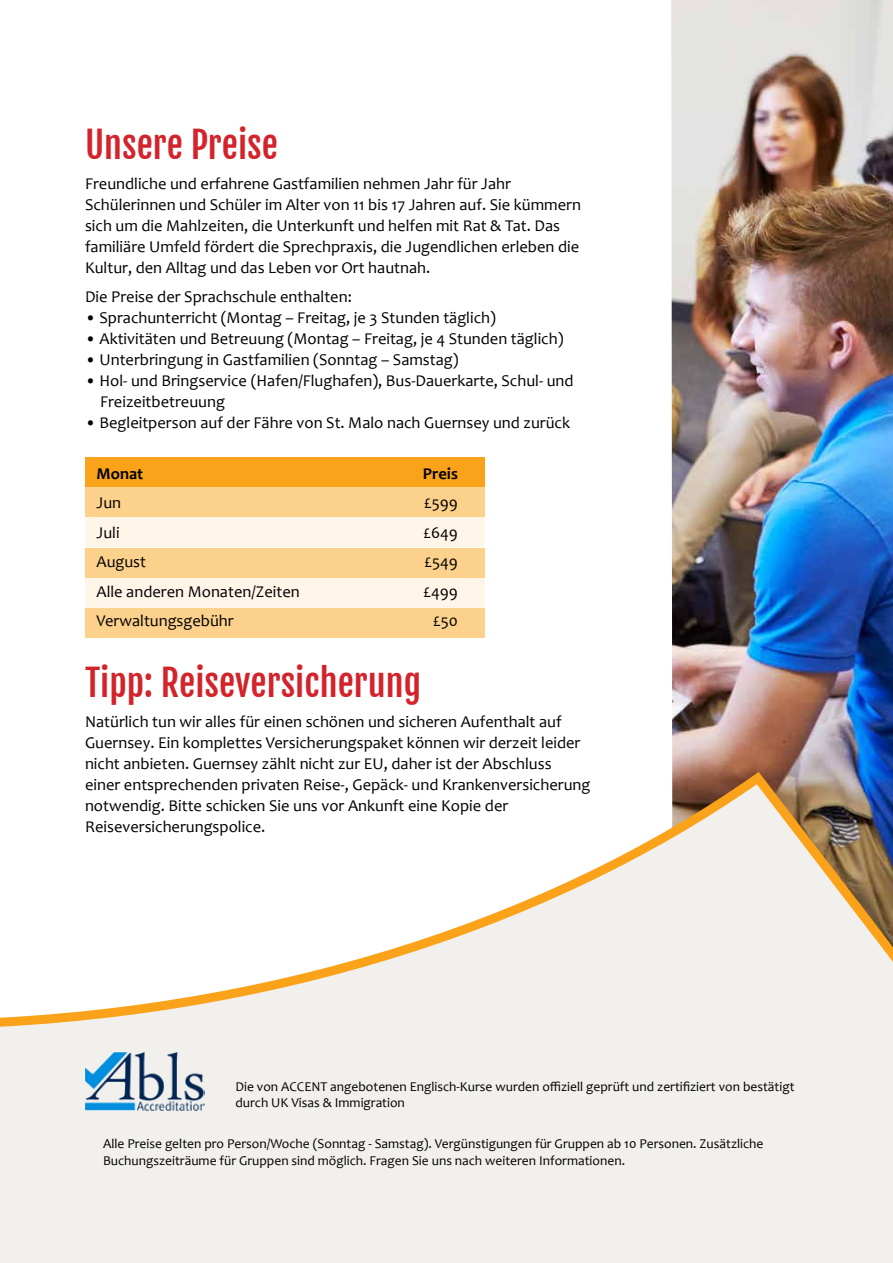
<style>
.page{position:relative;width:893px;height:1263px;background:#fff}
.page>*{position:absolute;margin:0;border:0;box-sizing:border-box;transform-origin:0 0}
.t1{font:36px "Fjalla One";color:#d3232b}
.t2{font:16.5px/21px "Candara";color:#000}
.t3{font:700 16.5px "Candara";color:#000}
.t4{font:13.5px/16.5px "Candara";color:#000}
</style>
<div class="page">
<div style="left:0;top:1034px;width:893px;height:229px;background:#f2f0ed"></div>
<img style="left:671px;top:0;width:222px;height:766px">
<svg style="left:0;top:766px;width:893px;height:268px"></svg>
<div style="left:85px;top:608px;width:400px;height:30px;background:#fcd18c"></div>
<div style="left:85px;top:548px;width:400px;height:29px;background:#fcd18c"></div>
<div style="left:85px;top:487px;width:400px;height:30px;background:#fcd18c"></div>
<div style="left:85px;top:578px;width:400px;height:30px;background:#fff5e8"></div>
<div style="left:85px;top:517px;width:400px;height:30px;background:#fff5e8"></div>
<div style="left:85px;top:457px;width:400px;height:30px;background:#faa31a"></div>
<img style="left:85px;top:1051px;width:119px;height:60px">
<h1 class="t1" style="left:85px;top:123px;width:194px">Unsere Preise</h1>
<p class="t2" style="left:85px;top:173px;width:497px">Freundliche und erfahrene Gastfamilien nehmen Jahr für Jahr Schülerinnen und Schüler im Alter von 11 bis 17 Jahren auf. Sie kümmern sich um die Mahlzeiten, die Unterkunft und helfen mit Rat &amp; Tat. Das familiäre Umfeld fördert die Sprechpraxis, die Jugendlichen erleben die Kultur, den Alltag und das Leben vor Ort hautnah.</p>
<p class="t2" style="left:85px;top:286px;width:268px">Die Preise der Sprachschule enthalten:</p>
<p class="t2" style="left:85px;top:307px;width:412px">• Sprachunterricht (Montag – Freitag, je 3 Stunden täglich)</p>
<p class="t2" style="left:85px;top:328px;width:480px">• Aktivitäten und Betreuung (Montag – Freitag, je 4 Stunden täglich)</p>
<p class="t2" style="left:85px;top:349px;width:375px">• Unterbringung in Gastfamilien (Sonntag – Samstag)</p>
<p class="t2" style="left:100px;top:370px;width:475px;text-indent:-15px">• Hol- und Bringservice (Hafen/Flughafen), Bus-Dauerkarte, Schul- und<br>Freizeitbetreuung</p>
<p class="t2" style="left:85px;top:412px;width:487px">• Begleitperson auf der Fähre von St. Malo nach Guernsey und zurück</p>
<p class="t3" style="left:97px;top:463px;width:48px">Monat</p>
<p class="t3" style="left:423px;top:463px;width:36px">Preis</p>
<p class="t2" style="left:97px;top:492px;width:26px">Jun</p>
<p class="t2" style="left:424px;top:492px;width:35px">£599</p>
<p class="t2" style="left:97px;top:522px;width:25px">Juli</p>
<p class="t2" style="left:424px;top:522px;width:36px">£649</p>
<p class="t2" style="left:97px;top:551px;width:51px">August</p>
<p class="t2" style="left:425px;top:551px;width:35px">£549</p>
<p class="t2" style="left:97px;top:581px;width:205px">Alle anderen Monaten/Zeiten</p>
<p class="t2" style="left:424px;top:581px;width:36px">£499</p>
<p class="t2" style="left:97px;top:610px;width:139px">Verwaltungsgebühr</p>
<p class="t2" style="left:433px;top:610px;width:26px">£50</p>
<h1 class="t1" style="left:85px;top:661px;width:338px">Tipp: Reiseversicherung</h1>
<p class="t2" style="left:85px;top:711px;width:507px">Natürlich tun wir alles für einen schönen und sicheren Aufenthalt auf Guernsey. Ein komplettes Versicherungspaket können wir derzeit leider nicht anbieten. Guernsey zählt nicht zur EU, daher ist der Abschluss einer entsprechenden privaten Reise-, Gepäck- und Krankenversicherung notwendig. Bitte schicken Sie uns vor Ankunft eine Kopie der Reiseversicherungspolice.</p>
<p class="t4" style="left:235px;top:1078px;width:560px">Die von ACCENT angebotenen Englisch-Kurse wurden offiziell geprüft und zertifiziert von bestätigt durch UK Visas &amp; Immigration</p>
<p class="t4" style="left:103px;top:1135px;width:662px">Alle Preise gelten pro Person/Woche (Sonntag - Samstag). Vergünstigungen für Gruppen ab 10 Personen. Zusätzliche<br>Buchungszeiträume für Gruppen sind möglich. Fragen Sie uns nach weiteren Informationen.</p>
</div>
